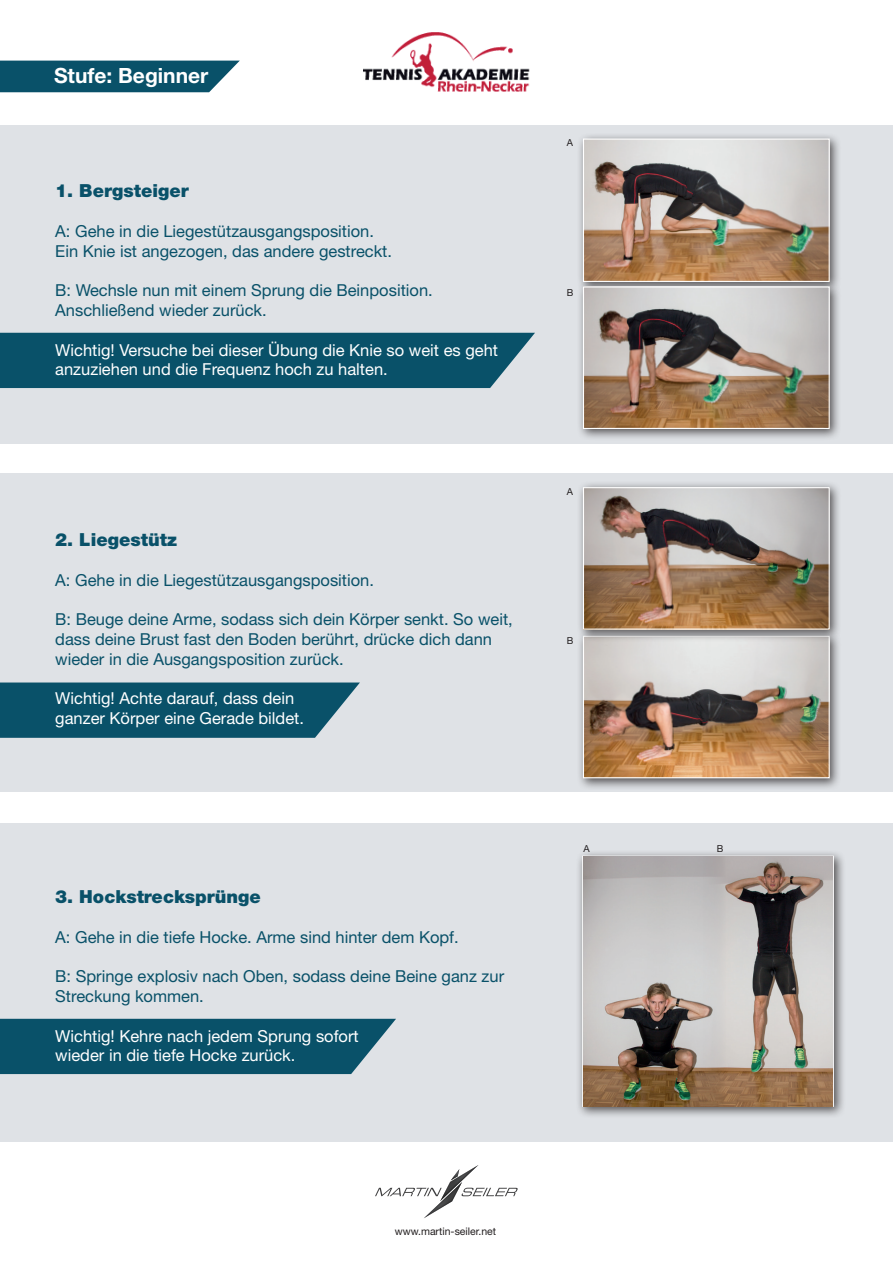
<style>
.page{position:relative;width:893px;height:1263px;background:#fff}
.page>*{position:absolute;margin:0;border:0;box-sizing:border-box;transform-origin:0 0}
.t1{font:700 21px "Helvetica Neue";color:#fff}
.t2{font:900 18px "Helvetica Neue";color:#095169}
.t3{font:16.5px/19.8px "Helvetica Neue";color:#095169}
.t4{font:16.5px/19.8px "Helvetica Neue";color:#fff}
.t5{font:10.5px "Helvetica Neue";color:#231f20}
.t6{font:9.6px "Helvetica Neue";color:#231f20}
</style>
<div class="page">
<div style="left:0;top:61px;width:240px;height:31px;background:#095169"></div>
<img style="left:364px;top:32px;width:165px;height:60px">
<svg style="left:375px;top:1165px;width:143px;height:53px"></svg>
<div style="left:0;top:473px;width:893px;height:319px;background:#dfe2e6"></div>
<div style="left:0;top:125px;width:893px;height:319px;background:#dfe2e6"></div>
<div style="left:0;top:333px;width:535px;height:55px;background:#095169"></div>
<svg style="left:0;top:682px;width:360px;height:56px;background:#175a71"></svg>
<div style="left:0;top:823px;width:893px;height:319px;background:#dfe2e6"></div>
<div style="left:576px;top:850px;width:270px;height:269px;background:#231f20;opacity:.75"></div>
<svg style="left:581px;top:855px;width:254px;height:253px;background:#b3aeab"></svg>
<div style="left:577px;top:133px;width:265px;height:161px;background:#231f20;opacity:.75"></div>
<img style="left:585px;top:140px;width:243px;height:140px">
<div style="left:583px;top:138px;width:247px;height:144px;border:1px solid #fff"></div>
<div style="left:577px;top:280px;width:265px;height:161px;background:#231f20;opacity:.75"></div>
<img style="left:585px;top:288px;width:243px;height:139px">
<div style="left:583px;top:286px;width:247px;height:143px;border:1px solid #fff"></div>
<div style="left:0;top:1019px;width:396px;height:55px;background:#095169"></div>
<div style="left:577px;top:630px;width:265px;height:160px;background:#231f20;opacity:.75"></div>
<img style="left:585px;top:641px;width:243px;height:135px">
<div style="left:583px;top:636px;width:247px;height:142px;border:1px solid #fff"></div>
<div style="left:577px;top:481px;width:265px;height:160px;background:#231f20;opacity:.75"></div>
<img style="left:585px;top:489px;width:243px;height:139px">
<div style="left:583px;top:487px;width:247px;height:143px;border:1px solid #fff"></div>
<img style="left:583px;top:857px;width:118px;height:249px">
<img style="left:701px;top:857px;width:132px;height:249px">
<p class="t1" style="left:54px;top:63px;width:156px">Stufe: Beginner</p>
<p class="t2" style="left:55px;top:180px;width:135px">1. Bergsteiger</p>
<p class="t3" style="left:55px;top:221px;width:338px">A: Gehe in die Liegestützausgangsposition.<br>Ein Knie ist angezogen, das andere gestreckt.</p>
<p class="t3" style="left:55px;top:280px;width:379px">B: Wechsle nun mit einem Sprung die Beinposition.<br>Anschließend wieder zurück.</p>
<p class="t4" style="left:55px;top:340px;width:444px">Wichtig! Versuche bei dieser Übung die Knie so weit es geht anzuziehen und die Frequenz hoch zu halten.</p>
<p class="t2" style="left:55px;top:529px;width:123px">2. Liegestütz</p>
<p class="t3" style="left:55px;top:570px;width:320px">A: Gehe in die Liegestützausgangsposition.</p>
<p class="t3" style="left:55px;top:609px;width:459px">B: Beuge deine Arme, sodass sich dein Körper senkt. So weit, dass deine Brust fast den Boden berührt, drücke dich dann wieder in die Ausgangsposition zurück.</p>
<p class="t4" style="left:55px;top:688px;width:250px">Wichtig! Achte darauf, dass dein ganzer Körper eine Gerade bildet.</p>
<p class="t2" style="left:55px;top:886px;width:207px">3. Hockstrecksprünge</p>
<p class="t3" style="left:55px;top:926px;width:405px">A: Gehe in die tiefe Hocke. Arme sind hinter dem Kopf.</p>
<p class="t3" style="left:55px;top:966px;width:450px">B: Springe explosiv nach Oben, sodass deine Beine ganz zur<br>Streckung kommen.</p>
<p class="t4" style="left:55px;top:1025px;width:305px">Wichtig! Kehre nach jedem Sprung sofort wieder in die tiefe Hocke zurück.</p>
<p class="t6" style="left:567px;top:137px;width:8px">A</p>
<p class="t6" style="left:567px;top:286px;width:8px">B</p>
<p class="t6" style="left:567px;top:485px;width:8px">A</p>
<p class="t6" style="left:567px;top:635px;width:8px">B</p>
<p class="t6" style="left:583px;top:843px;width:8px">A</p>
<p class="t6" style="left:717px;top:843px;width:8px">B</p>
<p class="t5" style="left:395px;top:1225px;width:103px">www.martin-seiler.net</p>
</div>
